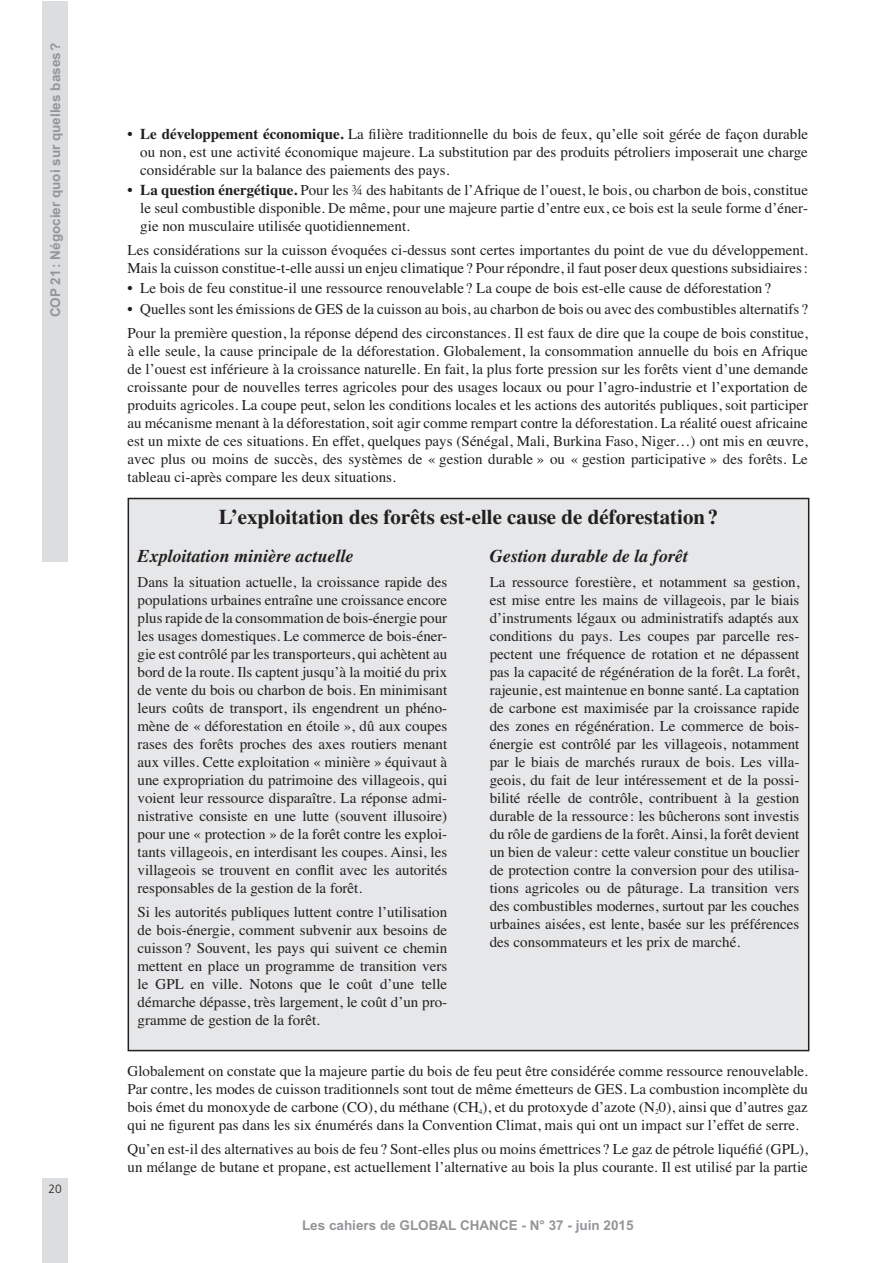
<style>
.page{position:relative;width:893px;height:1263px;background:#fff}
.page>*{position:absolute;margin:0;border:0;box-sizing:border-box;transform-origin:0 0}
.t1{font:700 21px "Times";color:#231f20}
.t2{font:italic 700 18px "Times";color:#231f20}
.t3{font:15px/18px "Times";color:#231f20;text-align:justify}
.t4{font:700 13.5px "Arial";color:#939598}
.t5{font:300 12px "Frutiger";color:#231f20}
.s1{font-weight:700}
</style>
<div class="page">
<div style="left:43px;top:1178px;width:25px;height:85px;background:#dcddde"></div>
<div style="left:43px;top:1px;width:25px;height:560px;background:#dcddde"></div>
<div style="left:128px;top:498px;width:681px;height:552px;background:#e6e7e8"></div>
<p class="t4" style="left:47px;top:317px;width:276px;rotate:-90deg">COP 21 : Négocier quoi sur quelles bases ?</p>
<p class="t5" style="left:49px;top:1182px;width:15px">20</p>
<p class="t3" style="left:140px;top:123px;width:669px;text-indent:-13px"><span class="s1">• Le développement économique.</span> La filière traditionnelle du bois de feux, qu’elle soit gérée de façon durable ou non, est une activité économique majeure. La substitution par des produits pétroliers imposerait une charge considérable sur la balance des paiements des pays.</p>
<p class="t3" style="left:140px;top:180px;width:669px;text-indent:-13px"><span class="s1">• La question énergétique.</span> Pour les ¾ des habitants de l’Afrique de l’ouest, le bois, ou charbon de bois, constitue le seul combustible disponible. De même, pour une majeure partie d’entre eux, ce bois est la seule forme d’éner&shy;gie non musculaire utilisée quotidiennement.</p>
<p class="t3" style="left:128px;top:240px;width:682px">Les considérations sur la cuisson évoquées ci-dessus sont certes importantes du point de vue du développement.<br>Mais la cuisson constitue-t-elle aussi un enjeu climatique ? Pour répondre, il faut poser deux questions subsidiaires :</p>
<p class="t3" style="left:128px;top:278px;width:645px">• Le bois de feu constitue-il une ressource renouvelable ? La coupe de bois est-elle cause de déforestation ?</p>
<p class="t3" style="left:128px;top:295px;width:682px;line-height:24.5px">• Quelles sont les émissions de GES de la cuisson au bois, au charbon de bois ou avec des combustibles alternatifs ?<br>Pour la première question, la réponse dépend des circonstances. Il est faux de dire que la coupe de bois constitue,</p>
<p class="t3" style="left:128px;top:341px;width:682px">à elle seule, la cause principale de la déforestation. Globalement, la consommation annuelle du bois en Afrique de l’ouest est inférieure à la croissance naturelle. En fait, la plus forte pression sur les forêts vient d’une demande croissante pour de nouvelles terres agricoles pour des usages locaux ou pour l’agro-industrie et l’exportation de produits agricoles. La coupe peut, selon les conditions locales et les actions des autorités publiques, soit participer au mécanisme menant à la déforestation, soit agir comme rempart contre la déforestation. La réalité ouest africaine est un mixte de ces situations. En effet, quelques pays (Sénégal, Mali, Burkina Faso, Niger…) ont mis en œuvre, avec plus ou moins de succès, des systèmes de « gestion durable » ou « gestion participative » des forêts. Le tableau ci-après compare les deux situations.</p>
<h1 class="t1" style="left:219px;top:496px;width:501px">L’exploitation des forêts est-elle cause de déforestation ?</h1>
<p class="t2" style="left:138px;top:539px;width:218px">Exploitation minière actuelle</p>
<p class="t3" style="left:138px;top:571px;width:311px">Dans la situation actuelle, la croissance rapide des populations urbaines entraîne une croissance encore plus rapide de la consommation de bois-énergie pour les usages domestiques. Le commerce de bois-éner&shy;gie est contrôlé par les transporteurs, qui achètent au bord de la route. Ils captent jusqu’à la moitié du prix de vente du bois ou charbon de bois. En minimisant leurs coûts de transport, ils engendrent un phéno&shy;mène de « déforestation en étoile », dû aux coupes rases des forêts proches des axes routiers menant aux villes. Cette exploitation « minière » équivaut à une expropriation du patrimoine des villageois, qui voient leur ressource disparaître. La réponse admi&shy;nistrative consiste en une lutte (souvent illusoire) pour une « protection » de la forêt contre les exploi&shy;tants villageois, en interdisant les coupes. Ainsi, les villageois se trouvent en conflit avec les autorités responsables de la gestion de la forêt.</p>
<p class="t3" style="left:138px;top:901px;width:311px">Si les autorités publiques luttent contre l’utilisation de bois-énergie, comment subvenir aux besoins de cuisson ? Souvent, les pays qui suivent ce chemin mettent en place un programme de transition vers le GPL en ville. Notons que le coût d’une telle démarche dépasse, très largement, le coût d’un pro&shy;gramme de gestion de la forêt.</p>
<p class="t2" style="left:490px;top:539px;width:200px">Gestion durable de la forêt</p>
<p class="t3" style="left:490px;top:571px;width:311px">La ressource forestière, et notamment sa gestion, est mise entre les mains de villageois, par le biais d’instruments légaux ou administratifs adaptés aux conditions du pays. Les coupes par parcelle res&shy;pectent une fréquence de rotation et ne dépassent pas la capacité de régénération de la forêt. La forêt, rajeunie, est maintenue en bonne santé. La captation de carbone est maximisée par la croissance rapide des zones en régénération. Le commerce de bois&shy;énergie est contrôlé par les villageois, notamment par le biais de marchés ruraux de bois. Les villa&shy;geois, du fait de leur intéressement et de la possi&shy;bilité réelle de contrôle, contribuent à la gestion durable de la ressource : les bûcherons sont investis du rôle de gardiens de la forêt. Ainsi, la forêt devient un bien de valeur : cette valeur constitue un bouclier de protection contre la conversion pour des utilisa&shy;tions agricoles ou de pâturage. La transition vers des combustibles modernes, surtout par les couches urbaines aisées, est lente, basée sur les préférences des consommateurs et les prix de marché.</p>
<p class="t3" style="left:128px;top:1060px;width:682px">Globalement on constate que la majeure partie du bois de feu peut être considérée comme ressource renouvelable.<br>Par contre, les modes de cuisson traditionnels sont tout de même émetteurs de GES. La combustion incomplète du bois émet du monoxyde de carbone (CO), du méthane (CH<sub>4</sub>), et du protoxyde d’azote (N<sub>2</sub>0), ainsi que d’autres gaz qui ne figurent pas dans les six énumérés dans la Convention Climat, mais qui ont un impact sur l’effet de serre.</p>
<p class="t3" style="left:128px;top:1139px;width:682px">Qu’en est-il des alternatives au bois de feu ? Sont-elles plus ou moins émettrices ? Le gaz de pétrole liquéfié (GPL), un mélange de butane et propane, est actuellement l’alternative au bois la plus courante. Il est utilisé par la partie</p>
<p class="t4" style="left:302px;top:1217px;width:333px">Les cahiers de GLOBAL CHANCE - N° 37 - juin 2015</p>
</div>
